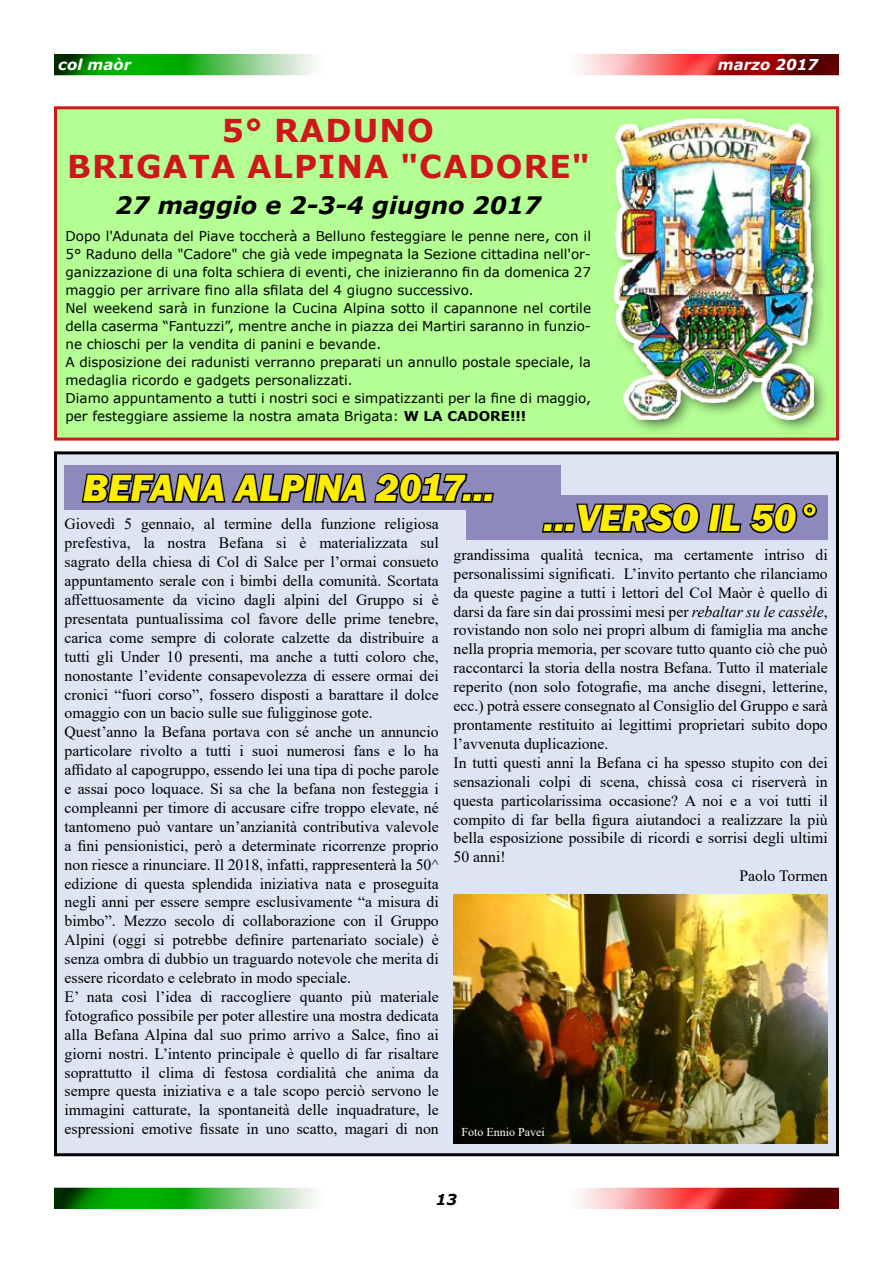
<style>
.page{position:relative;width:893px;height:1263px;background:#fff}
.page>*{position:absolute;margin:0;border:0;box-sizing:border-box;transform-origin:0 0}
.t1{font:italic 800 39px "Franklin Gothic";color:#ffed00}
.t2{font:700 31.5px/36px "Verdana";letter-spacing:.035em;color:#cd171a;text-align:center}
.t3{font:italic 700 24px "Verdana";color:#000}
.t4{font:15.75px/18.9px "Times New Roman";color:#000}
.t5{font:italic 700 15px "Verdana";color:#fff}
.t6{font:italic 700 15px "Verdana";color:#000}
.t7{font:13.5px/18px "Verdana";color:#000}
.t8{font:12px "Times New Roman";color:#fff}
.s1{font-weight:700}
.s2{font-style:italic}
</style>
<div class="page">
<img style="left:54px;top:54px;width:785px;height:21px">
<img style="left:54px;top:1188px;width:785px;height:21px">
<div style="left:56px;top:453px;width:781px;height:702px;background:#dde4f2"></div>
<div style="left:54px;top:451px;width:785px;height:705px;border:3px solid #000"></div>
<div style="left:467px;top:495px;width:361px;height:45px;background:#8d89bc"></div>
<svg style="left:542px;top:503px;width:275px;height:31px"></svg>
<div style="left:65px;top:465px;width:496px;height:45px;background:#8d89bc"></div>
<svg style="left:81px;top:473px;width:413px;height:38px"></svg>
<img style="left:454px;top:895px;width:374px;height:248px">
<div style="left:56px;top:108px;width:781px;height:331px;background:#b4ff94"></div>
<div style="left:54px;top:106px;width:785px;height:335px;border:3px solid #cd171a"></div>
<img style="left:614px;top:118px;width:209px;height:312px">
<p class="t5" style="left:58px;top:54px;width:75px">col maòr</p>
<p class="t5" style="left:718px;top:54px;width:102px">marzo 2017</p>
<h2 class="t2" style="left:67px;top:112px;width:524px">5° RADUNO<br>BRIGATA ALPINA "CADORE"</h2>
<h3 class="t3" style="left:115px;top:188px;width:427px">27 maggio e 2-3-4 giugno 2017</h3>
<p class="t7" style="left:66px;top:227px;width:527px">Dopo l'Adunata del Piave toccherà a Belluno festeggiare le penne nere, con il 5° Raduno della "Cadore" che già vede impegnata la Sezione cittadina nell'or&shy;ganizzazione di una folta schiera di eventi, che inizieranno fin da domenica 27 maggio per arrivare fino alla sfilata del 4 giugno successivo.<br>Nel weekend sarà in funzione la Cucina Alpina sotto il capannone nel cortile della caserma “Fantuzzi”, mentre anche in piazza dei Martiri saranno in funzio&shy;ne chioschi per la vendita di panini e bevande.<br>A disposizione dei radunisti verranno preparati un annullo postale speciale, la medaglia ricordo e gadgets personalizzati.<br>Diamo appuntamento a tutti i nostri soci e simpatizzanti per la fine di maggio, per festeggiare assieme la nostra amata Brigata: <span class="s1">W LA CADORE!!!</span></p>
<h1 class="t1" style="left:83px;top:463px;width:413px">BEFANA ALPINA 2017...</h1>
<p class="t4" style="left:65px;top:514px;width:376px">Giovedì 5 gennaio, al termine della funzione religiosa prefestiva, la nostra Befana si è materializzata sul sagrato della chiesa di Col di Salce per l’ormai consueto appuntamento serale con i bimbi della comunità. Scortata affettuosamente da vicino dagli alpini del Gruppo si è presentata puntualissima col favore delle prime tenebre, carica come sempre di colorate calzette da distribuire a tutti gli Under 10 presenti, ma anche a tutti coloro che, nonostante l’evidente consapevolezza di essere ormai dei cronici “fuori corso”, fossero disposti a barattare il dolce omaggio con un bacio sulle sue fuligginose gote.<br>Quest’anno la Befana portava con sé anche un annuncio particolare rivolto a tutti i suoi numerosi fans e lo ha affidato al capogruppo, essendo lei una tipa di poche parole e assai poco loquace. Si sa che la befana non festeggia i compleanni per timore di accusare cifre troppo elevate, né tantomeno può vantare un’anzianità contributiva valevole a fini pensionistici, però a determinate ricorrenze proprio non riesce a rinunciare. Il 2018, infatti, rappresenterà la 50^ edizione di questa splendida iniziativa nata e proseguita negli anni per essere sempre esclusivamente “a misura di bimbo”. Mezzo secolo di collaborazione con il Gruppo Alpini (oggi si potrebbe definire partenariato sociale) è senza ombra di dubbio un traguardo notevole che merita di essere ricordato e celebrato in modo speciale.<br>E’ nata così l’idea di raccogliere quanto più materiale fotografico possibile per poter allestire una mostra dedicata alla Befana Alpina dal suo primo arrivo a Salce, fino ai giorni nostri. L’intento principale è quello di far risaltare soprattutto il clima di festosa cordialità che anima da sempre questa iniziativa e a tale scopo perciò servono le immagini catturate, la spontaneità delle inquadrature, le espressioni emotive fissate in uno scatto, magari di non</p>
<h1 class="t1" style="left:544px;top:492px;width:277px">...VERSO IL 50°</h1>
<p class="t4" style="left:454px;top:545px;width:376px">grandissima qualità tecnica, ma certamente intriso di</p>
<p class="t4" style="left:454px;top:563px;width:376px">personalissimi significati. L’invito pertanto che rilanciamo</p>
<p class="t4" style="left:454px;top:582px;width:376px">da queste pagine a tutti i lettori del Col Maòr è quello di</p>
<p class="t4" style="left:454px;top:601px;width:376px">darsi da fare sin dai prossimi mesi per <span class="s2">rebaltar su le cassèle</span>,</p>
<p class="t4" style="left:454px;top:620px;width:376px">rovistando non solo nei propri album di famiglia ma anche</p>
<p class="t4" style="left:454px;top:639px;width:376px">nella propria memoria, per scovare tutto quanto ciò che può</p>
<p class="t4" style="left:454px;top:658px;width:376px">raccontarci la storia della nostra Befana. Tutto il materiale</p>
<p class="t4" style="left:454px;top:677px;width:376px">reperito (non solo fotografie, ma anche disegni, letterine,</p>
<p class="t4" style="left:454px;top:696px;width:376px">ecc.) potrà essere consegnato al Consiglio del Gruppo e sarà</p>
<p class="t4" style="left:454px;top:715px;width:376px">prontamente restituito ai legittimi proprietari subito dopo</p>
<p class="t4" style="left:454px;top:734px;width:156px">l’avvenuta duplicazione.</p>
<p class="t4" style="left:454px;top:752px;width:376px">In tutti questi anni la Befana ci ha spesso stupito con dei</p>
<p class="t4" style="left:454px;top:771px;width:376px">sensazionali colpi di scena, chissà cosa ci riserverà in</p>
<p class="t4" style="left:454px;top:790px;width:376px">questa particolarissima occasione? A noi e a voi tutti il</p>
<p class="t4" style="left:454px;top:809px;width:376px">compito di far bella figura aiutandoci a realizzare la più</p>
<p class="t4" style="left:454px;top:828px;width:376px">bella esposizione possibile di ricordi e sorrisi degli ultimi</p>
<p class="t4" style="left:454px;top:847px;width:54px">50 anni!</p>
<p class="t4" style="left:739px;top:866px;width:90px">Paolo Tormen</p>
<p class="t8" style="left:461px;top:1123px;width:85px">Foto Ennio Pavei</p>
<p class="t6" style="left:436px;top:1188px;width:23px">13</p>
</div>
